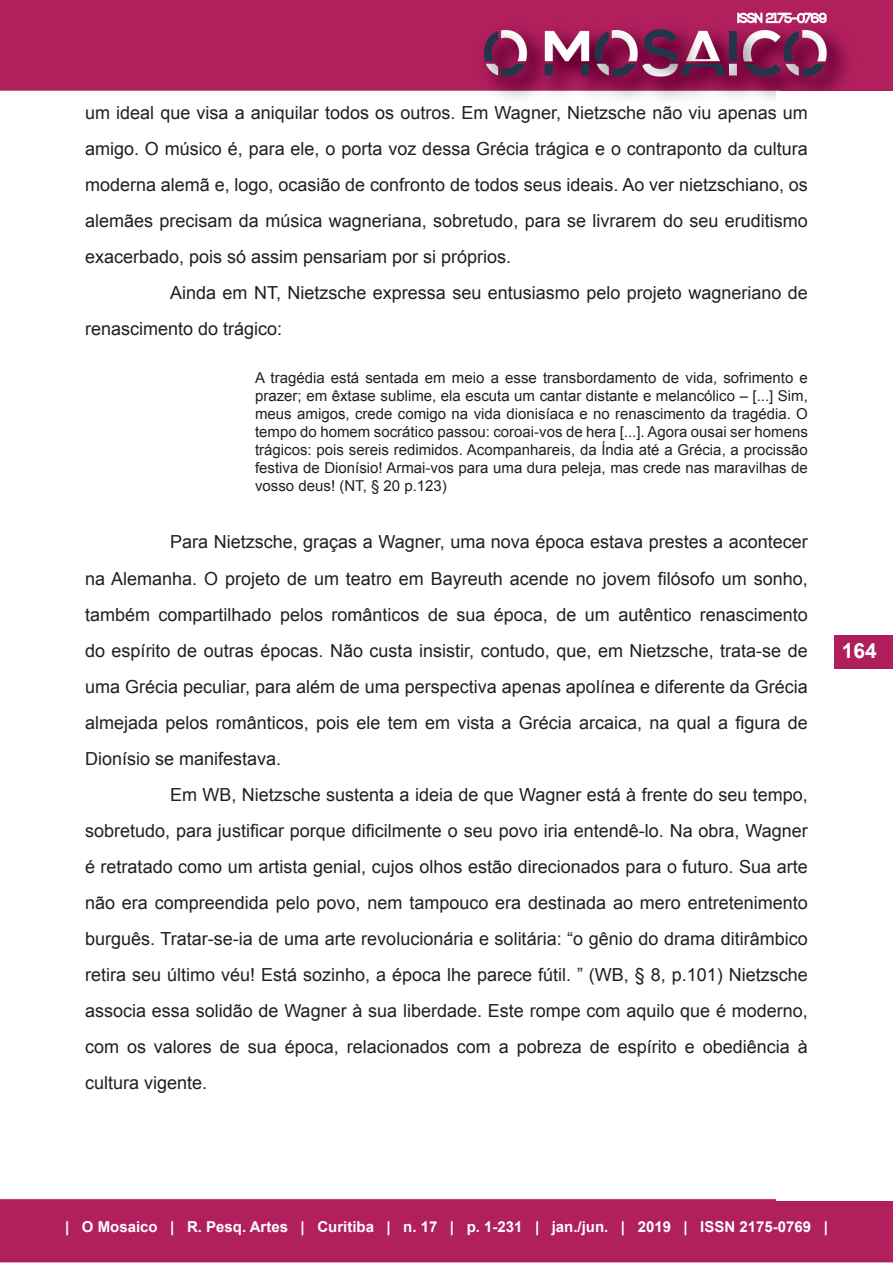
<style>
.page{position:relative;width:893px;height:1263px;background:#fff}
.page>*{position:absolute;margin:0;border:0;box-sizing:border-box;transform-origin:0 0}
.t1{font:700 21px "Arial";color:#fff}
.Corpo{font:18px/36px "Arial";color:#231f20;text-align:justify}
.citação{font:15px/18px "Arial";color:#231f20;text-align:justify}
.t2{font:700 15px "Arial";color:#fff}
</style>
<div class="page">
<img style="left:0;top:0;width:893px;height:1263px">
<div style="left:777px;top:92px;width:116px;height:1109px;background:#fff"></div>
<div style="left:834px;top:635px;width:59px;height:33px;background:#b01f5c"></div>
<p class="Corpo" style="left:85px;top:95px;width:724px">um ideal que visa a aniquilar todos os outros. Em Wagner, Nietzsche não viu apenas um amigo. O músico é, para ele, o porta voz dessa Grécia trágica e o contraponto da cultura moderna alemã e, logo, ocasião de confronto de todos seus ideais. Ao ver nietzschiano, os alemães precisam da música wagneriana, sobretudo, para se livrarem do seu eruditismo exacerbado, pois só assim pensariam por si próprios.</p>
<p class="Corpo" style="left:85px;top:275px;width:724px;text-indent:85px">Ainda em NT, Nietzsche expressa seu entusiasmo pelo projeto wagneriano de renascimento do trágico:</p>
<p class="citação" style="left:255px;top:369px;width:554px">A tragédia está sentada em meio a esse transbordamento de vida, sofrimento e prazer; em êxtase sublime, ela escuta um cantar distante e melancólico – [...] Sim, meus amigos, crede comigo na vida dionisíaca e no renascimento da tragédia. O tempo do homem socrático passou: coroai-vos de hera [...]. Agora ousai ser homens trágicos: pois sereis redimidos. Acompanhareis, da Índia até a Grécia, a procissão festiva de Dionísio! Armai-vos para uma dura peleja, mas crede nas maravilhas de vosso deus! (NT, § 20 p.123)</p>
<p class="Corpo" style="left:85px;top:524px;width:724px;text-indent:85px">Para Nietzsche, graças a Wagner, uma nova época estava prestes a acontecer na Alemanha. O projeto de um teatro em Bayreuth acende no jovem filósofo um sonho, também compartilhado pelos românticos de sua época, de um autêntico renascimento do espírito de outras épocas. Não custa insistir, contudo, que, em Nietzsche, trata-se de uma Grécia peculiar, para além de uma perspectiva apenas apolínea e diferente da Grécia almejada pelos românticos, pois ele tem em vista a Grécia arcaica, na qual a figura de Dionísio se manifestava.</p>
<p class="Corpo" style="left:85px;top:776px;width:724px;text-indent:85px">Em WB, Nietzsche sustenta a ideia de que Wagner está à frente do seu tempo, sobretudo, para justificar porque dificilmente o seu povo iria entendê-lo. Na obra, Wagner é retratado como um artista genial, cujos olhos estão direcionados para o futuro. Sua arte não era compreendida pelo povo, nem tampouco era destinada ao mero entretenimento burguês. Tratar-se-ia de uma arte revolucionária e solitária: “o gênio do drama ditirâmbico retira seu último véu! Está sozinho, a época lhe parece fútil. ” (WB, § 8, p.101) Nietzsche associa essa solidão de Wagner à sua liberdade. Este rompe com aquilo que é moderno, com os valores de sua época, relacionados com a pobreza de espírito e obediência à cultura vigente.</p>
<p class="t1" style="left:842px;top:636px;width:37px">164</p>
<p class="t2" style="left:65px;top:1217px;width:764px">| O Mosaico | R. Pesq. Artes | Curitiba | n. 17 | p. 1-231 | jan./jun. | 2019 | ISSN 2175-0769 |</p>
</div>
